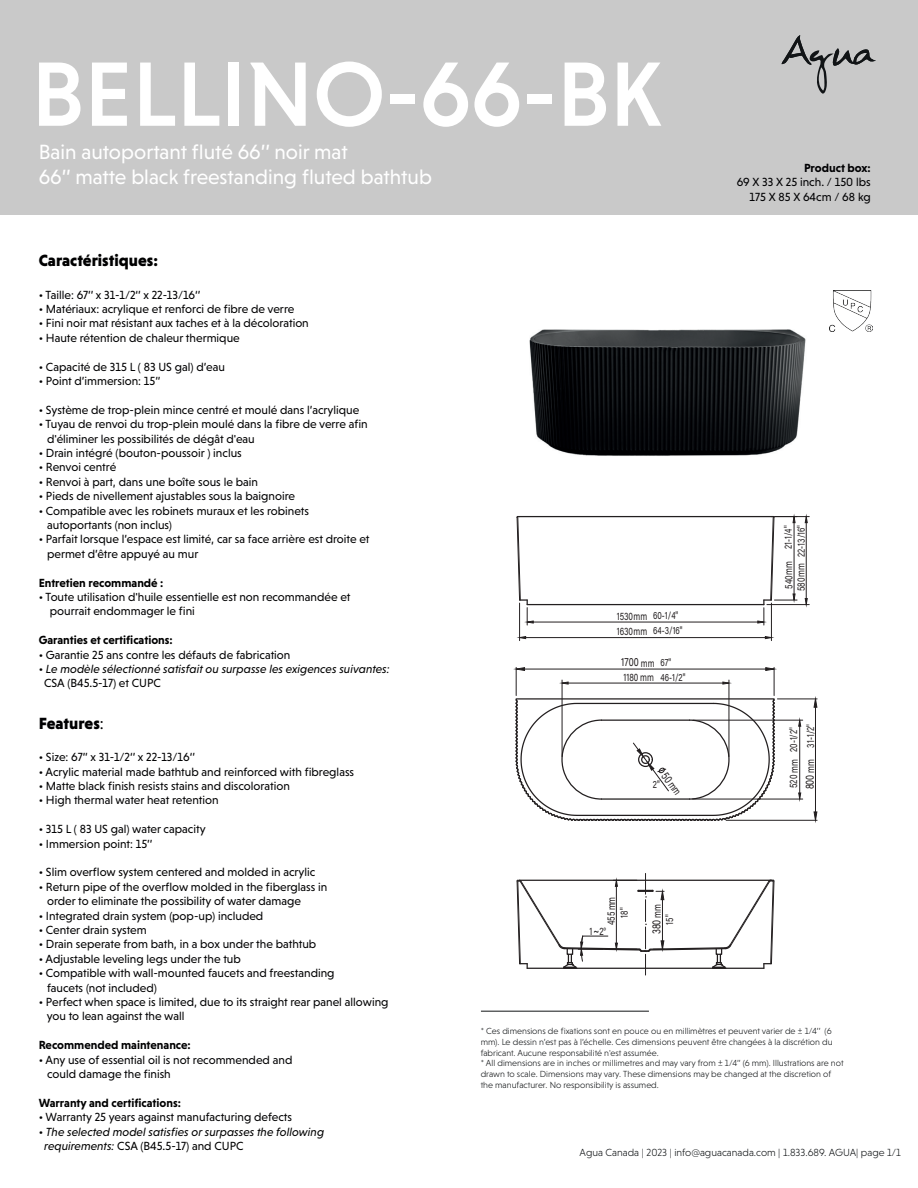
<style>
.page{position:relative;width:918px;height:1188px;background:#fff}
.page>*{position:absolute;margin:0;border:0;box-sizing:border-box;transform-origin:0 0}
.t1{font:500 93px "Niveau Grotesk";color:#fff}
.t2{font:21px/25.3px "Niveau Grotesk";color:#fff}
.t3{font:900 16.5px "Niveau Grotesk";color:#000001}
.t4{font:900 16.5px "Niveau Grotesk";color:#000002}
.t5{font:12px/14.4px "Niveau Grotesk";color:#000002}
.t6{font:italic 12px/14.4px "Niveau Grotesk";color:#000001}
.t7{font:700 12px "Niveau Grotesk";color:#000001}
.t8{font:12px "Niveau Grotesk";color:#000001}
.t9{font:700 12px "Niveau Grotesk";color:#000002}
.t10{font:12px "Acumin Pro";color:#231f20;scale:.75 1}
.t11{font:10.8px/12.1px "Acumin Pro";color:#231f20;scale:.75 1}
.t12{font:10.5px/15.6px "Acumin Pro";color:#231f20;scale:.75 1}
.t13{font:300 10.5px "Niveau Grotesk";color:#111416}
.t14{font:300 9px/10.8px "Niveau Grotesk";color:#111416}
.s1{color:#000001}
.s2{font-style:normal}
.s3{font-style:normal;color:#000002}
.s4{font-weight:400}
.s5{font-size:11.7px;color:#000001}
.s6{font-size:10.8px}
</style>
<div class="page">
<img style="left:529px;top:329px;width:281px;height:222px">
<div style="left:0;top:0;width:918px;height:214px;background:#c9c9c9"></div>
<svg style="left:782px;top:35px;width:94px;height:59px"></svg>
<img style="left:830px;top:290px;width:43px;height:42px">
<hr style="left:481px;top:1011px;width:168px;height:1px;background:#111416">
<hr style="left:520px;top:516px;width:251px;height:1px;background:#231f20">
<hr style="left:527px;top:604px;width:237px;height:1px;background:#231f20">
<hr style="left:767px;top:604px;width:42px;height:1px;background:#231f20">
<hr style="left:775px;top:516px;width:34px;height:1px;background:#231f20">
<hr style="left:806px;top:523px;width:1px;height:76px;background:#231f20">
<svg style="left:804px;top:598px;width:4px;height:7px"></svg>
<svg style="left:804px;top:516px;width:4px;height:7px"></svg>
<hr style="left:519px;top:603px;width:1px;height:38px;background:#231f20">
<hr style="left:771px;top:603px;width:1px;height:38px;background:#231f20">
<hr style="left:526px;top:637px;width:239px;height:1px;background:#231f20">
<svg style="left:519px;top:636px;width:7px;height:3px"></svg>
<svg style="left:765px;top:636px;width:7px;height:3px"></svg>
<hr style="left:533px;top:622px;width:225px;height:1px;background:#231f20">
<svg style="left:516px;top:515px;width:18px;height:110px"></svg>
<svg style="left:757px;top:515px;width:40px;height:110px"></svg>
<svg style="left:516px;top:873px;width:259px;height:102px"></svg>
<hr style="left:693px;top:799px;width:110px;height:1px;background:#231f20">
<hr style="left:693px;top:720px;width:110px;height:1px;background:#231f20">
<hr style="left:799px;top:726px;width:1px;height:67px;background:#231f20">
<svg style="left:798px;top:792px;width:3px;height:8px"></svg>
<svg style="left:798px;top:719px;width:3px;height:8px"></svg>
<hr style="left:777px;top:699px;width:40px;height:1px;background:#231f20">
<hr style="left:726px;top:820px;width:91px;height:1px;background:#231f20">
<hr style="left:815px;top:707px;width:1px;height:105px;background:#231f20">
<svg style="left:813px;top:698px;width:5px;height:10px"></svg>
<svg style="left:813px;top:811px;width:5px;height:10px"></svg>
<svg style="left:515px;top:667px;width:261px;height:154px"></svg>
<h1 class="t1" style="left:31px;top:41px;width:632px">BELLINO-66-BK</h1>
<h2 class="t2" style="left:39px;top:139px;width:395px">Bain autoportant fluté 66’’ noir mat<br>66’’ matte black freestanding fluted bathtub</h2>
<p class="t9" style="left:804px;top:161px;width:68px">Product box:</p>
<p class="t5" style="left:737px;top:175px;width:136px;text-align:right">69 X 33 X 25 inch. / 150 lbs<br>175 X 85 X 64cm / 68 kg</p>
<h3 class="t3" style="left:39px;top:251px;width:121px">Caractéristiques:</h3>
<p class="t5" style="left:39px;top:287px;width:163px">• Taille: 67’’ x 31-1/2‘’ x 22-13/16‘’</p>
<p class="t5" style="left:39px;top:302px;width:257px">• Matériaux: acrylique et renforci de fibre de verre</p>
<p class="t5" style="left:39px;top:316px;width:272px">• Fini noir mat résistant aux taches et à la décoloration</p>
<p class="t5" style="left:39px;top:331px;width:203px">• Haute rétention de chaleur thermique</p>
<p class="t5" style="left:39px;top:359px;width:188px">• Capacité de 315 L ( 83 US gal) d’eau</p>
<p class="t8" style="left:39px;top:374px;width:123px">• Point d’immersion: 15’’</p>
<p class="t5" style="left:39px;top:403px;width:322px"><span class="s1">•</span> Système de trop-plein mince centré et moulé dans l’acrylique</p>
<p class="t5" style="left:47px;top:417px;width:322px;text-indent:-8px">• Tuyau de renvoi du trop-plein moulé dans la fibre de verre afin d'éliminer les possibilités de dégât d'eau</p>
<p class="t5" style="left:39px;top:446px;width:205px">• Drain intégré (bouton-poussoir ) inclus</p>
<p class="t5" style="left:39px;top:460px;width:79px">• Renvoi centré</p>
<p class="t5" style="left:39px;top:475px;width:221px">• Renvoi à part, dans une boîte sous le bain</p>
<p class="t5" style="left:39px;top:489px;width:258px">• Pieds de nivellement ajustables sous la baignoire</p>
<p class="t5" style="left:47px;top:503px;width:263px;text-indent:-8px">• Compatible avec les robinets muraux et les robinets autoportants (non inclus)</p>
<p class="t5" style="left:47px;top:532px;width:324px;text-indent:-8px">• Parfait lorsque l’espace est limité, car sa face arrière est droite et permet d’être appuyé au mur</p>
<p class="t7" style="left:39px;top:576px;width:126px">Entretien recommandé :</p>
<p class="t5" style="left:50px;top:590px;width:302px;text-indent:-11px">• Toute utilisation d'huile essentielle est non recommandée et pourrait endommager le fini</p>
<p class="t7" style="left:39px;top:633px;width:136px">Garanties et certifications:</p>
<p class="t5" style="left:39px;top:647px;width:253px">• Garantie 25 ans contre les défauts de fabrication</p>
<p class="t6" style="left:44px;top:662px;width:347px;text-indent:-6px"><span class="s2">•</span> Le modèle sélectionné satisfait ou surpasse les exigences suivantes:<br><span class="s2">CSA (</span><span class="s3">B45.5-17</span><span class="s2">) et CUPC</span></p>
<h3 class="t4" style="left:39px;top:714px;width:67px">Features<span class="s4">:</span></h3>
<p class="t5" style="left:39px;top:750px;width:158px">• Size: 67’’ x 31-1/2‘’ x 22-13/16‘’</p>
<p class="t5" style="left:39px;top:764px;width:317px">• Acrylic material made bathtub and reinforced with fibreglass</p>
<p class="t5" style="left:39px;top:779px;width:253px">• Matte black finish resists stains and discoloration</p>
<p class="t5" style="left:39px;top:793px;width:181px">• High thermal water heat retention</p>
<p class="t5" style="left:39px;top:822px;width:169px">• 315 L ( 83 US gal) water capacity</p>
<p class="t8" style="left:39px;top:837px;width:115px">• Immersion point: 15’’</p>
<p class="t5" style="left:39px;top:865px;width:278px">• Slim overflow system centered and molded in acrylic</p>
<p class="t5" style="left:47px;top:879px;width:282px;text-indent:-8px">• Return pipe of the overflow molded in the fiberglass in order to eliminate the possibility of water damage</p>
<p class="t5" style="left:39px;top:908px;width:226px">• Integrated drain system (pop-up) included</p>
<p class="t5" style="left:39px;top:923px;width:110px">• Center drain system</p>
<p class="t5" style="left:39px;top:937px;width:279px">• Drain seperate from bath, in a box under the bathtub</p>
<p class="t5" style="left:39px;top:951px;width:204px">• Adjustable leveling legs under the tub</p>
<p class="t5" style="left:47px;top:966px;width:289px;text-indent:-8px">• Compatible with wall-mounted faucets and freestanding faucets (not included)</p>
<p class="t5" style="left:47px;top:995px;width:343px;text-indent:-8px">• Perfect when space is limited, due to its straight rear panel allowing you to lean against the wall</p>
<p class="t9" style="left:39px;top:1038px;width:154px">Recommended maintenance:</p>
<p class="t5" style="left:47px;top:1052px;width:247px;text-indent:-8px">• Any use of essential oil is not recommended and could damage the finish</p>
<p class="t7" style="left:39px;top:1096px;width:144px">Warranty and certifications:</p>
<p class="t5" style="left:39px;top:1110px;width:255px">• Warranty 25 years against manufacturing defects</p>
<p class="t6" style="left:44px;top:1124px;width:281px;text-indent:-6px"><span class="s2">•</span> The selected model satisfies or surpasses the following requirements: <span class="s2">CSA (</span><span class="s3">B45.5-17</span><span class="s2">) and CUPC</span></p>
<p class="t12" style="left:793px;top:557px;width:44px;rotate:-90deg">22-13/16"</p>
<p class="t12" style="left:780px;top:549px;width:33px;rotate:-90deg">21-1/4"</p>
<p class="t12" style="left:653px;top:607px;width:41px">60-1/4"<br>64-3/16"</p>
<p class="t12" style="left:661px;top:654px;width:35px">67"<br>46-1/2"</p>
<p class="t11" style="left:617px;top:609px;width:42px">1530mm</p>
<p class="t11" style="left:617px;top:625px;width:42px">1630mm</p>
<p class="t10" style="left:621px;top:654px;width:46px">1700 <sub>mm</sub></p>
<p class="t11" style="left:624px;top:670px;width:42px">1180 mm</p>
<p class="t12" style="left:653px;top:776px;width:11px">2"</p>
<p class="t11" style="left:605px;top:925px;width:40px;rotate:-90deg">455 mm</p>
<p class="t12" style="left:616px;top:918px;width:15px;rotate:-90deg">18"</p>
<p class="t11" style="left:589px;top:924px;width:24px">1<span class="s5">~</span>2°</p>
<p class="t10" style="left:648px;top:934px;width:41px;rotate:-90deg">380 <span class="s6">mm</span></p>
<p class="t12" style="left:661px;top:925px;width:15px;rotate:-90deg">15"</p>
<p class="t11" style="left:782px;top:591px;width:41px;rotate:-90deg">540mm<br>580mm</p>
<p class="t12" style="left:785px;top:752px;width:35px;rotate:-90deg">20-1/2"</p>
<p class="t12" style="left:802px;top:748px;width:33px;rotate:-90deg">31-1/2"</p>
<p class="t11" style="left:787px;top:788px;width:40px;rotate:-90deg">520 mm</p>
<p class="t10" style="left:801px;top:789px;width:41px;rotate:-90deg">800<span class="s6">mm</span></p>
<p class="t14" style="left:481px;top:1025px;width:364px">* Ces dimensions de fixations sont en pouce ou en millimètres et peuvent varier de ± 1/4’’ (6 mm). Le dessin n’est pas à l’échelle. Ces dimensions peuvent être changées à la discrétion du fabricant. Aucune responsabilité n'est assumée.<br>* All dimensions are in inches or millimetres and may vary from ± 1/4’’ (6 mm). Illustrations are not drawn to scale. Dimensions may vary. These dimensions may be changed at the discretion of the manufacturer. No responsibility is assumed.</p>
<p class="t13" style="left:580px;top:1146px;width:323px">Agua Canada | 2023 | info@aguacanada.com | 1.833.689. AGUA| page 1/1</p>
</div>
